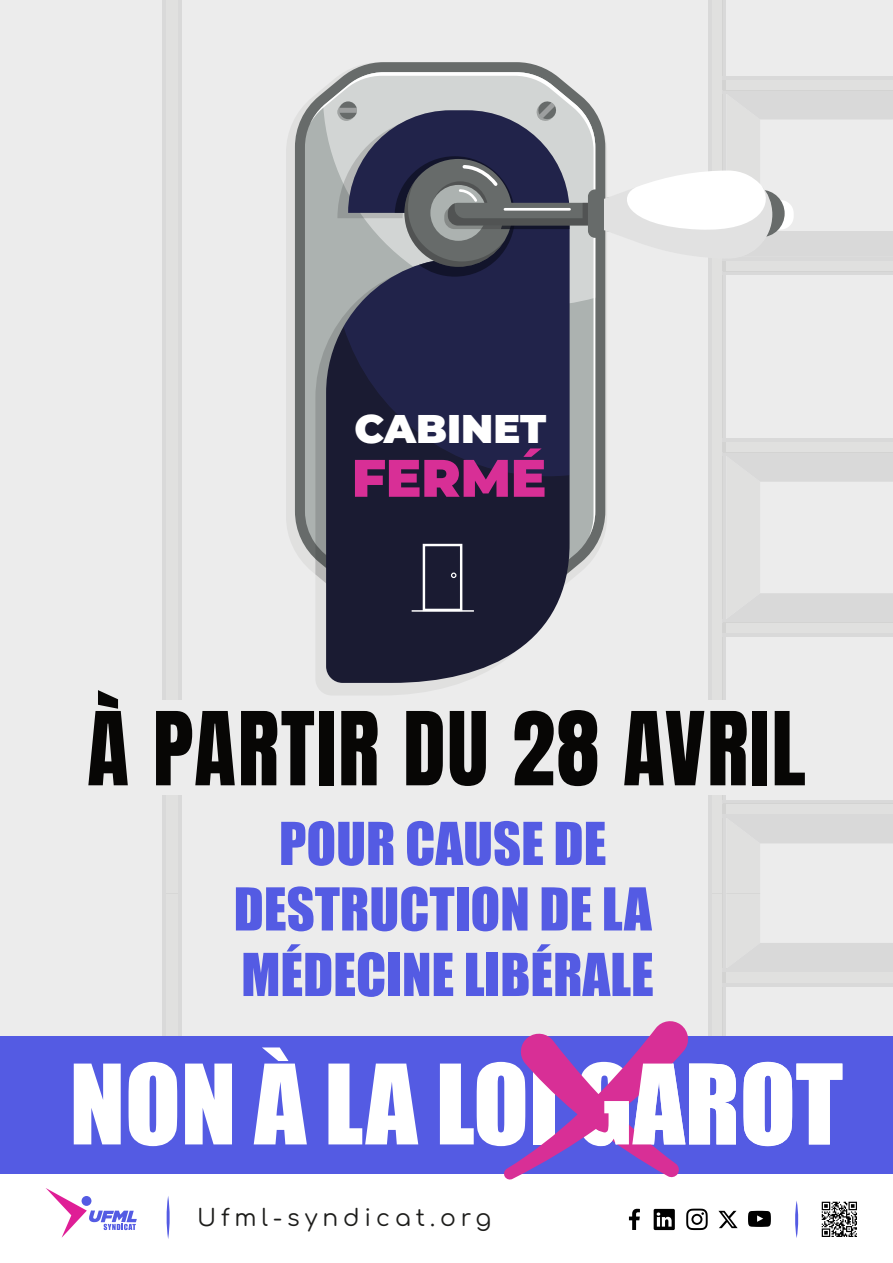
<style>
.page{position:relative;width:893px;height:1263px;background:#ececec}
.page>*{position:absolute;margin:0;border:0;box-sizing:border-box;transform-origin:0 0}
.t1{font:86.55px "Anton";letter-spacing:.02em;color:#070605}
.t2{font:54.6px/65.6px "Impact";color:#545be3;text-align:center}
.t3{font:900 52.65px "Montserrat";color:#d82f96}
.t4{font:900 40.05px "Montserrat";color:#fff}
.t5{font:23.4px "Comfortaa";letter-spacing:.21em;color:#1d1d1b}
</style>
<div class="page">
<div style="left:165px;top:0;width:13px;height:893px;background:#e0e0df"></div>
<hr style="left:162px;top:0;width:3px;height:893px;background:#d9d9d9">
<hr style="left:178px;top:0;width:3px;height:893px;background:#d9d9d9">
<hr style="left:708px;top:0;width:4px;height:893px;background:#d9d9d9">
<hr style="left:723px;top:0;width:3px;height:893px;background:#d9d9d9">
<div style="left:712px;top:0;width:11px;height:893px;background:#e0e0df"></div>
<hr style="left:723px;top:91px;width:170px;height:3px;background:#d9d9d9">
<hr style="left:723px;top:76px;width:170px;height:4px;background:#d9d9d9">
<div style="left:723px;top:80px;width:170px;height:11px;background:#e0e0df"></div>
<hr style="left:723px;top:452px;width:170px;height:4px;background:#d9d9d9">
<hr style="left:723px;top:438px;width:170px;height:4px;background:#d9d9d9">
<div style="left:723px;top:442px;width:170px;height:10px;background:#e0e0df"></div>
<hr style="left:723px;top:633px;width:170px;height:4px;background:#d9d9d9">
<hr style="left:723px;top:619px;width:170px;height:3px;background:#d9d9d9">
<div style="left:723px;top:622px;width:170px;height:11px;background:#e0e0df"></div>
<hr style="left:723px;top:814px;width:170px;height:4px;background:#d9d9d9">
<hr style="left:723px;top:800px;width:170px;height:3px;background:#d9d9d9">
<div style="left:723px;top:803px;width:170px;height:11px;background:#e0e0df"></div>
<svg style="left:727px;top:456px;width:166px;height:163px"></svg>
<div style="left:165px;top:893px;width:13px;height:370px;background:#e0e0df"></div>
<hr style="left:162px;top:893px;width:3px;height:370px;background:#d9d9d9">
<hr style="left:178px;top:893px;width:3px;height:370px;background:#d9d9d9">
<hr style="left:708px;top:893px;width:4px;height:370px;background:#d9d9d9">
<hr style="left:723px;top:893px;width:3px;height:370px;background:#d9d9d9">
<div style="left:712px;top:893px;width:11px;height:370px;background:#e0e0df"></div>
<hr style="left:723px;top:969px;width:170px;height:3px;background:#d9d9d9">
<hr style="left:723px;top:983px;width:170px;height:3px;background:#d9d9d9">
<div style="left:723px;top:972px;width:170px;height:11px;background:#e0e0df"></div>
<svg style="left:726px;top:818px;width:167px;height:151px"></svg>
<div style="left:36px;top:700px;width:754px;height:95px;background:#ececec"></div>
<div style="left:0;top:1156px;width:893px;height:107px;background:#fff"></div>
<div style="left:0;top:1036px;width:893px;height:137px;background:#545be3"></div>
<svg style="left:74px;top:1063px;width:47px;height:81px;background:#eaebfb"></svg>
<svg style="left:129px;top:1062px;width:48px;height:84px"></svg>
<svg style="left:185px;top:1063px;width:47px;height:81px;background:#ebebfb"></svg>
<svg style="left:254px;top:1047px;width:53px;height:97px"></svg>
<svg style="left:328px;top:1063px;width:90px;height:81px"></svg>
<svg style="left:316px;top:607px;width:143px;height:88px;fill:#e0e0df"></svg>
<svg style="left:286px;top:119px;width:321px;height:431px;fill:#e0e0df"></svg>
<svg style="left:295px;top:62px;width:310px;height:502px;fill:#676b6a"></svg>
<svg style="left:305px;top:72px;width:290px;height:508px;fill:#acb2b0"></svg>
<svg style="left:310px;top:72px;width:285px;height:466px;background:#bec2c1"></svg>
<svg style="left:337px;top:101px;width:20px;height:9px"></svg>
<svg style="left:315px;top:116px;width:11px;height:491px;background:#a4a9a7"></svg>
<svg style="left:326px;top:110px;width:244px;height:573px;background:#36384b"></svg>
<svg style="left:344px;top:110px;width:226px;height:366px;background:#323454"></svg>
<svg style="left:395px;top:94px;width:498px;height:183px"></svg>
<hr style="left:505px;top:208px;width:65px;height:3px;background:#fff">
<div style="left:423px;top:544px;width:39px;height:67px;border:2px solid #fff"></div>
<svg style="left:451px;top:572px;width:5px;height:6px"></svg>
<hr style="left:412px;top:610px;width:62px;height:2px;background:#fff">
<svg style="left:440px;top:1019px;width:453px;height:219px"></svg>
<svg style="left:46px;top:1188px;width:91px;height:50px"></svg>
<svg style="left:166px;top:1196px;width:4px;height:43px"></svg>
<p class="t4" style="left:354px;top:405px;width:194px">CABINET</p>
<p class="t3" style="left:352px;top:448px;width:196px">FERMÉ</p>
<h1 class="t1" style="left:87px;top:705px;width:720px">À PARTIR DU 28 AVRIL</h1>
<p class="t2" style="left:234px;top:813px;width:422px">POUR CAUSE DE<br>DESTRUCTION DE LA<br>MÉDECINE LIBÉRALE</p>
<p class="t5" style="left:197px;top:1208px;width:296px">Ufml-syndicat.org</p>
</div>
